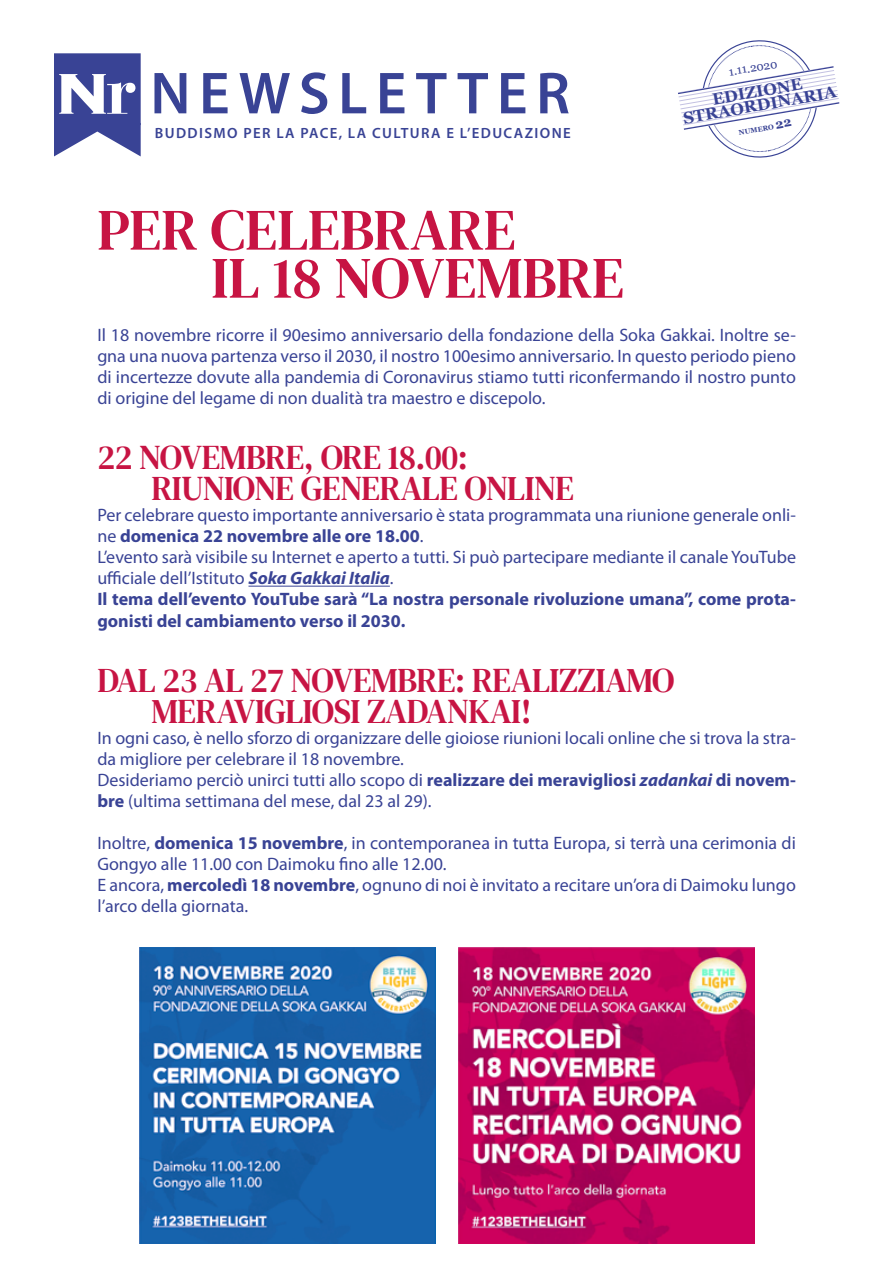
<style>
.page{position:relative;width:893px;height:1263px;background:#fff}
.page>*{position:absolute;margin:0;border:0;box-sizing:border-box;transform-origin:0 0}
.t1{font:600 59.7px "Myriad Pro";letter-spacing:.14em;color:#394395}
.t2{font:58.5px/48px "DM Serif Text";color:#c71443}
.t3{font:34.5px/31.5px "DM Serif Text";letter-spacing:-.015em;color:#c71443}
.t4{font:18px/21px "Myriad Pro";color:#394395}
.t5{font:700 16.5px/13.8px "Georgia";color:#394395;text-align:center}
.t6{font:600 14.85px "Myriad Pro";letter-spacing:.095em;color:#394395}
.t7{font:11.85px "Georgia";color:#394395}
.t8{font:700 7.05px "Georgia";color:#394395}
.s1{font-size:12.9px}
.s2{font-weight:700}
.s3{font-weight:700;font-style:italic}
</style>
<div class="page">
<svg style="left:678px;top:40px;width:162px;height:118px"></svg>
<svg style="left:54px;top:53px;width:87px;height:103px"></svg>
<hr style="left:248px;top:586px;width:142px;height:1px;background:#394395">
<img style="left:139px;top:947px;width:296px;height:296px">
<img style="left:458px;top:947px;width:296px;height:296px">
<h1 class="t1" style="left:150px;top:55px;width:421px">NEWSLETTER</h1>
<p class="t6" style="left:155px;top:123px;width:418px">BUDDISMO PER LA PACE, LA CULTURA E L’EDUCAZIONE</p>
<h2 class="t2" style="left:211px;top:206px;width:414px;text-indent:-114px">PER CELEBRARE<br>IL 18 NOVEMBRE</h2>
<p class="t7" style="left:727px;top:63px;width:51px;rotate:-9deg">1.11.2020</p>
<p class="t5" style="left:680px;top:97px;width:157px;rotate:-10deg">EDIZIONE<br>STRAORDINARIA</p>
<p class="t8" style="left:738px;top:127px;width:55px;rotate:-9deg">NUMERO <span class="s1">22</span></p>
<p class="t4" style="left:97px;top:324px;width:700px;text-align:justify">Il 18 novembre ricorre il 90esimo anniversario della fondazione della Soka Gakkai. Inoltre se&shy;gna una nuova partenza verso il 2030, il nostro 100esimo anniversario. In questo periodo pieno di incertezze dovute alla pandemia di Coronavirus stiamo tutti riconfermando il nostro punto di origine del legame di non dualità tra maestro e discepolo.</p>
<h3 class="t3" style="left:151px;top:442px;width:424px;text-indent:-54px">22 NOVEMBRE, ORE 18.00:<br>RIUNIONE GENERALE ONLINE</h3>
<p class="t4" style="left:97px;top:504px;width:700px">Per celebrare questo importante anniversario è stata programmata una riunione generale onli&shy;ne <span class="s2">domenica 22 novembre alle ore 18.00</span>.<br>L’evento sarà visibile su Internet e aperto a tutti. Si può partecipare mediante il canale YouTube ufficiale dell’Istituto <span class="s3">Soka Gakkai Italia</span>.<br><span class="s2">Il tema dell’evento YouTube sarà “La nostra personale rivoluzione umana”, come prota&shy;gonisti del cambiamento verso il 2030.</span></p>
<h3 class="t3" style="left:151px;top:664px;width:525px;text-indent:-54px">DAL 23 AL 27 NOVEMBRE: REALIZZIAMO<br>MERAVIGLIOSI ZADANKAI!</h3>
<p class="t4" style="left:97px;top:727px;width:700px">In ogni caso, è nello sforzo di organizzare delle gioiose riunioni locali online che si trova la stra&shy;da migliore per celebrare il 18 novembre.<br>Desideriamo perciò unirci tutti allo scopo di <span class="s2">realizzare dei meravigliosi</span> <span class="s3">zadankai</span> <span class="s2">di novem&shy;bre</span> (ultima settimana del mese, dal 23 al 29).</p>
<p class="t4" style="left:97px;top:832px;width:700px">Inoltre, <span class="s2">domenica 15 novembre</span>, in contemporanea in tutta Europa, si terrà una cerimonia di Gongyo alle 11.00 con Daimoku fino alle 12.00.<br>E ancora, <span class="s2">mercoledì 18 novembre</span>, ognuno di noi è invitato a recitare un’ora di Daimoku lungo l’arco della giornata.</p>
</div>
